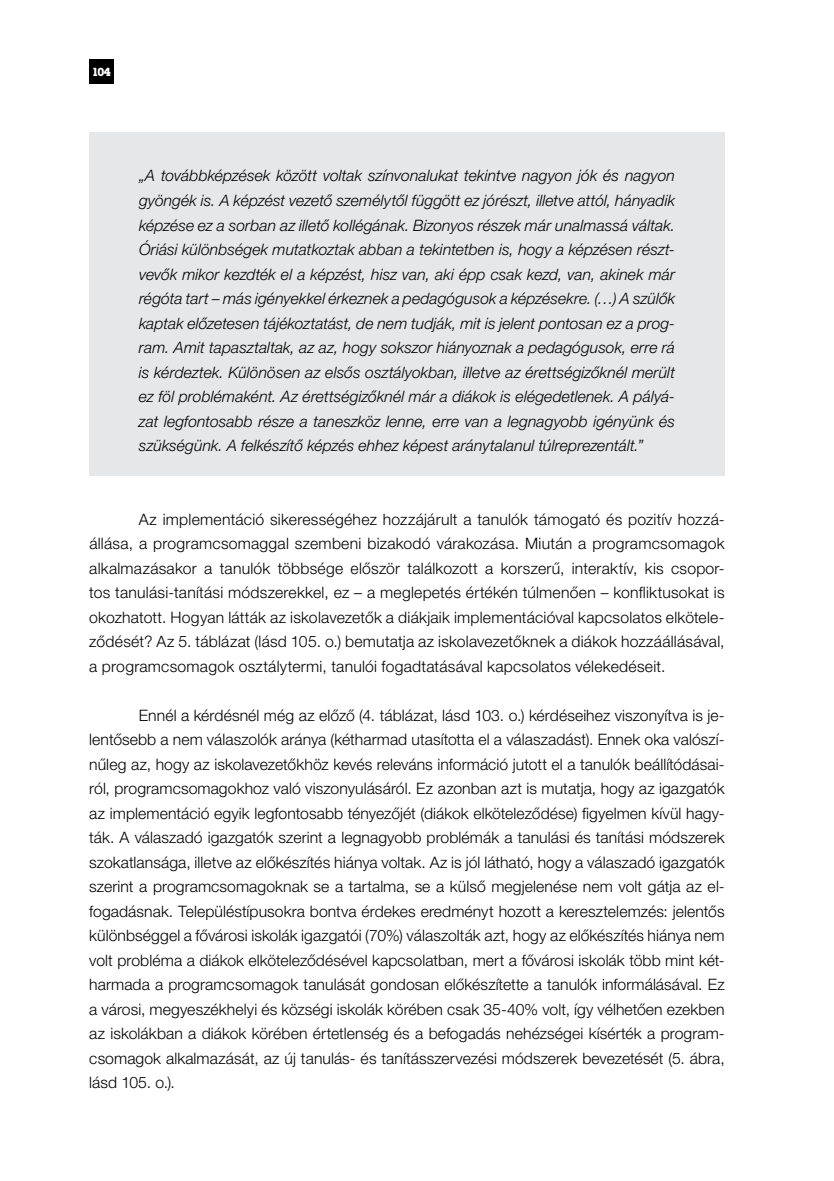
<style>
.page{position:relative;width:834px;height:1181px;background:#fff}
.page>*{position:absolute;margin:0;border:0;box-sizing:border-box;transform-origin:0 0}
.t1{font:300 15.75px/24.5px "Helvetica Neue LT Pro";letter-spacing:.005em;color:#000;text-align:justify}
.t2{font:italic 300 15.75px/24.5px "Helvetica Neue LT Pro";letter-spacing:.005em;color:#000;text-align:justify}
.t3{font:700 12.25px "Lubalin Gra Itc TCE";color:#fff}
</style>
<div class="page">
<div style="left:89px;top:59px;width:25px;height:24px;background:#000"></div>
<div style="left:89px;top:132px;width:635px;height:343px;background:#e6e7e8"></div>
<p class="t3" style="left:92px;top:64px;width:21px">104</p>
<p class="t2" style="left:139px;top:163px;width:537px">„A továbbképzések között voltak színvonalukat tekintve nagyon jók és nagyon gyöngék is. A képzést vezető személytől függött ez jórészt, illetve attól, hányadik képzése ez a sorban az illető kollégának. Bizonyos részek már unalmassá váltak.<br>Óriási különbségek mutatkoztak abban a tekintetben is, hogy a képzésen részt&shy;vevők mikor kezdték el a képzést, hisz van, aki épp csak kezd, van, akinek már régóta tart – más igényekkel érkeznek a pedagógusok a képzésekre. (…) A szülők kaptak előzetesen tájékoztatást, de nem tudják, mit is jelent pontosan ez a prog&shy;ram. Amit tapasztaltak, az az, hogy sokszor hiányoznak a pedagógusok, erre rá is kérdeztek. Különösen az elsős osztályokban, illetve az érettségizőknél merült ez föl problémaként. Az érettségizőknél már a diákok is elégedetlenek. A pályá&shy;zat legfontosabb része a taneszköz lenne, erre van a legnagyobb igényünk és szükségünk. A felkészítő képzés ehhez képest aránytalanul túlreprezentált.”</p>
<p class="t1" style="left:89px;top:506px;width:637px;text-indent:50px">Az implementáció sikerességéhez hozzájárult a tanulók támogató és pozitív hozzá&shy;állása, a programcsomaggal szembeni bizakodó várakozása. Miután a programcsomagok alkalmazásakor a tanulók többsége először találkozott a korszerű, interaktív, kis csopor&shy;tos tanulási-tanítási módszerekkel, ez – a meglepetés értékén túlmenően – konfliktusokat is okozhatott. Hogyan látták az iskolavezetők a diákjaik implementációval kapcsolatos elkötele&shy;ződését? Az 5. táblázat (lásd 105. o.) bemutatja az iskolavezetőknek a diákok hozzáállásával, a programcsomagok osztálytermi, tanulói fogadtatásával kapcsolatos vélekedéseit.</p>
<p class="t1" style="left:89px;top:702px;width:637px;text-indent:50px">Ennél a kérdésnél még az előző (4. táblázat, lásd 103. o.) kérdéseihez viszonyítva is je&shy;lentősebb a nem válaszolók aránya (kétharmad utasította el a válaszadást). Ennek oka valószí&shy;nűleg az, hogy az iskolavezetőkhöz kevés releváns információ jutott el a tanulók beállítódásai&shy;ról, programcsomagokhoz való viszonyulásáról. Ez azonban azt is mutatja, hogy az igazgatók az implementáció egyik legfontosabb tényezőjét (diákok elköteleződése) figyelmen kívül hagy&shy;ták. A válaszadó igazgatók szerint a legnagyobb problémák a tanulási és tanítási módszerek szokatlansága, illetve az előkészítés hiánya voltak. Az is jól látható, hogy a válaszadó igazgatók szerint a programcsomagoknak se a tartalma, se a külső megjelenése nem volt gátja az el&shy;fogadásnak. Településtípusokra bontva érdekes eredményt hozott a keresztelemzés: jelentős különbséggel a fővárosi iskolák igazgatói (70%) válaszolták azt, hogy az előkészítés hiánya nem volt probléma a diákok elköteleződésével kapcsolatban, mert a fővárosi iskolák több mint két&shy;harmada a programcsomagok tanulását gondosan előkészítette a tanulók informálásával. Ez a városi, megyeszékhelyi és községi iskolák körében csak 35-40% volt, így vélhetően ezekben az iskolákban a diákok körében értetlenség és a befogadás nehézségei kísérték a program&shy;csomagok alkalmazását, az új tanulás- és tanításszervezési módszerek bevezetését (5. ábra, lásd 105. o.).</p>
</div>
